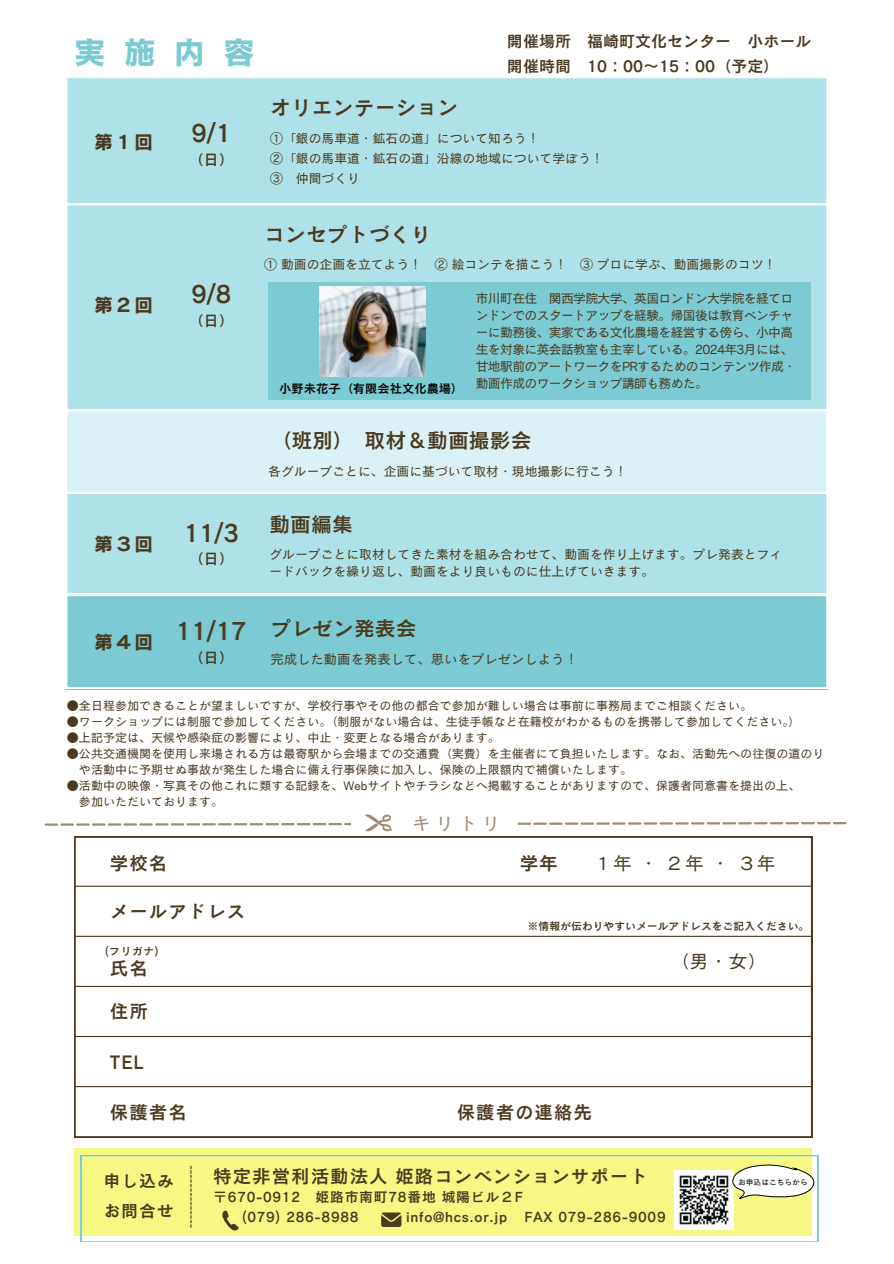
<style>
.page{position:relative;width:894px;height:1264px;background:#fff}
.page>*{position:absolute;margin:0;border:0;box-sizing:border-box;transform-origin:0 0}
.t1{font:32.1px "Canva Cezanne Pro N B";color:#7ccbd4}
.t2{font:24.75px "Canva Cezanne Pro N DB";color:#4b3a1f}
.t3{font:20.85px "Canva Cezanne Pro N DB";color:#4b3a1f}
.t4{font:19.2px "Canva Cezanne Pro N B";letter-spacing:.05em;color:#4b3a1f}
.t5{font:18.6px "Canva Cezanne Pro N DB";letter-spacing:.05em;color:#4b3a1f}
.t6{font:18.6px "Canva Cezanne Pro N M";color:#4b3a1f}
.t7{font:18px "Canva Cezanne Pro N M";color:#9d8d74}
.t8{font:16.95px/30.2px "Canva Cezanne Pro N DB";letter-spacing:.05em;color:#4b3a1f}
.t9{font:16.05px "Canva Cezanne Pro N DB";color:#4b3a1f}
.t10{font:14.85px "Canva Cezanne Pro N DB";color:#4b3a1f}
.t11{font:13.95px "Canva Cezanne Pro N DB";letter-spacing:.05em;color:#4b3a1f}
.t12{font:13.35px "Canva Cezanne Pro N M";color:#4b3a1f}
.t13{font:12.75px/17.1px "Canva Cezanne Pro N M";color:#4b3a1f}
.t14{font:12.75px/17.1px "Canva Cezanne Pro N M";letter-spacing:-.05em;color:#4b3a1f}
.t15{font:12.3px "Canva Cezanne Pro N DB";color:#000}
.t16{font:12px "Canva Cezanne Pro N M";color:#4b3a1f}
.t17{font:10.8px "Canva Cezanne Pro N DB";color:#4b3a1f}
.t18{font:7.8px "Canva Cezanne Pro N DB";color:#323232}
</style>
<div class="page">
<svg style="left:45px;top:814px;width:801px;height:18px"></svg>
<svg style="left:75px;top:836px;width:736px;height:301px"></svg>
<hr style="left:75px;top:885px;width:736px;height:1px;background:#4b3a1f">
<hr style="left:75px;top:935px;width:736px;height:1px;background:#4b3a1f">
<hr style="left:75px;top:985px;width:736px;height:2px;background:#4b3a1f">
<hr style="left:75px;top:1035px;width:736px;height:2px;background:#4b3a1f">
<hr style="left:75px;top:1086px;width:736px;height:1px;background:#4b3a1f">
<div style="left:75px;top:1148px;width:736px;height:87px;background:#f6f884"></div>
<svg style="left:81px;top:1155px;width:736px;height:86px"></svg>
<svg style="left:190px;top:1165px;width:1px;height:62px"></svg>
<img style="left:674px;top:1170px;width:59px;height:59px">
<svg style="left:218px;top:1209px;width:23px;height:23px"></svg>
<svg style="left:381px;top:1212px;width:20px;height:14px"></svg>
<svg style="left:729px;top:1164px;width:87px;height:34px"></svg>
<div style="left:67px;top:78px;width:760px;height:125px;background:#afe2e8"></div>
<div style="left:67px;top:205px;width:760px;height:204px;background:#afe2e8"></div>
<div style="left:67px;top:494px;width:760px;height:99px;background:#afe2e8"></div>
<div style="left:67px;top:596px;width:760px;height:91px;background:#7ccbd4"></div>
<div style="left:67px;top:412px;width:760px;height:80px;background:#daf2f6"></div>
<div style="left:268px;top:283px;width:542px;height:117px;background:#7ccbd4"></div>
<img style="left:320px;top:286px;width:105px;height:90px">
<h4 class="t1" style="left:74px;top:35px;width:183px">実施内容</h4>
<p class="t9" style="left:507px;top:33px;width:306px">開催場所 福崎町文化センター 小ホール</p>
<h6 class="t9" style="left:507px;top:58px;width:274px">開催時間 10：00～ 15：00（予定）</h6>
<p class="t4" style="left:94px;top:132px;width:61px">第１回</p>
<h4 class="t2" style="left:191px;top:120px;width:41px">9/1</h4>
<p class="t10" style="left:188px;top:152px;width:47px">（日）</p>
<p class="t4" style="left:94px;top:295px;width:61px">第２回</p>
<h4 class="t2" style="left:191px;top:281px;width:41px">9/8</h4>
<p class="t10" style="left:188px;top:313px;width:47px">（日）</p>
<p class="t4" style="left:94px;top:533px;width:61px">第３回</p>
<h4 class="t4" style="left:94px;top:632px;width:61px">第４回</h4>
<p class="t2" style="left:184px;top:520px;width:57px">11/3</p>
<p class="t10" style="left:188px;top:551px;width:47px">（日）</p>
<h4 class="t2" style="left:176px;top:618px;width:72px">11/17</h4>
<h4 class="t10" style="left:188px;top:649px;width:47px">（日）</h4>
<p class="t3" style="left:270px;top:97px;width:189px">オリエンテーション</p>
<p class="t13" style="left:270px;top:129px;width:271px">①「銀の馬車道・鉱石の道」について知ろう！</p>
<p class="t13" style="left:270px;top:149px;width:335px">②「銀の馬車道・鉱石の道」沿線の地域について学ぼう！</p>
<p class="t13" style="left:270px;top:170px;width:91px">③ 仲間づくり</p>
<h4 class="t3" style="left:264px;top:223px;width:169px">コンセプトづくり</h4>
<h2 class="t13" style="left:264px;top:256px;width:513px">① 動画の企画を立てよう！ ② 絵コンテを描こう！ ③ プロに学ぶ、動画撮影のコツ！</h2>
<p class="t14" style="left:475px;top:289px;width:322px">市川町在住 関西学院大学、英国ロンドン大学院を経てロンドンでのスタートアップを経験。帰国後は教育ベンチャーに勤務後、実家である文化農場を経営する傍ら、小中高生を対象に英会話教室も主宰している。2024年3月には、甘地駅前のアートワークをPRするためのコンテンツ作成・</p>
<p class="t15" style="left:279px;top:382px;width:186px">小野未花子（有限会社文化農場）</p>
<p class="t14" style="left:475px;top:375px;width:233px">動画作成のワークショップ講師も務めた。</p>
<p class="t3" style="left:270px;top:430px;width:262px">（班別）取材＆動画撮影会</p>
<h4 class="t13" style="left:268px;top:462px;width:360px">各グループごとに、企画に基づいて取材・現地撮影に行こう！</h4>
<p class="t3" style="left:269px;top:513px;width:85px">動画編集</p>
<h4 class="t13" style="left:269px;top:545px;width:514px">グループごとに取材してきた素材を組み合わせて、動画を作り上げます。プレ発表とフィードバックを繰り返し、動画をより良いものに仕上げていきます。</h4>
<h4 class="t3" style="left:270px;top:617px;width:148px">プレゼン発表会</h4>
<p class="t12" style="left:270px;top:651px;width:309px">完成した動画を発表して、思いをプレゼンしよう！</p>
<h4 class="t16" style="left:67px;top:699px;width:686px">●全日程参加できることが望ましいですが、学校行事やその他の都合で参加が難しい場合は事前に事務局までご相談ください。</h4>
<h4 class="t16" style="left:67px;top:715px;width:734px">●ワークショップには制服で参加してください。（制服がない場合は、生徒手帳など在籍校がわかるものを携帯して参加してください。）</h4>
<h3 class="t16" style="left:67px;top:731px;width:434px">●上記予定は、天候や感染症の影響により、中止・変更となる場合があります。</h3>
<h4 class="t16" style="left:67px;top:747px;width:758px">●公共交通機関を使用し来場される方は最寄駅から会場までの交通費（実費）を主催者にて負担いたします。なお、活動先への往復の道のり</h4>
<h4 class="t16" style="left:79px;top:763px;width:554px">や活動中に予期せぬ事故が発生した場合に備え行事保険に加入し、保険の上限額内で補償いたします。</h4>
<h5 class="t16" style="left:67px;top:779px;width:734px">●活動中の映像・写真その他これに類する記録を、Webサイトやチラシなどへ掲載することがありますので、保護者同意書を提出の上、</h5>
<p class="t16" style="left:79px;top:795px;width:146px">参加いただいております。</p>
<p class="t7" style="left:412px;top:814px;width:89px">キリトリ</p>
<p class="t5" style="left:110px;top:853px;width:59px">学校名</p>
<h1 class="t5" style="left:519px;top:853px;width:40px">学年</h1>
<h4 class="t5" style="left:110px;top:901px;width:137px">メールアドレス</h4>
<h2 class="t6" style="left:593px;top:853px;width:183px">１年・２年・３年</h2>
<h2 class="t17" style="left:527px;top:920px;width:283px">※情報が伝わりやすいメールアドレスをご記入ください。</h2>
<p class="t17" style="left:105px;top:945px;width:55px">(フリガナ)</p>
<h2 class="t5" style="left:110px;top:958px;width:40px">氏名</h2>
<p class="t5" style="left:110px;top:1002px;width:40px">住所</p>
<p class="t5" style="left:110px;top:1052px;width:35px">TEL</p>
<p class="t5" style="left:110px;top:1102px;width:78px">保護者名</p>
<h4 class="t5" style="left:456px;top:1102px;width:137px">保護者の連絡先</h4>
<h4 class="t6" style="left:670px;top:952px;width:98px">（男・女）</h4>
<p class="t5" style="left:213px;top:1166px;width:436px">特定非営利活動法人姫路コンベンションサポート</p>
<h4 class="t11" style="left:213px;top:1189px;width:311px">〒670-0912 姫路市南町78番地城陽ビル２F</h4>
<p class="t8" style="left:103px;top:1165px;width:72px">申し込みお問合せ</p>
<h4 class="t18" style="left:738px;top:1177px;width:71px">お申込はこちらから</h4>
<h4 class="t11" style="left:242px;top:1209px;width:118px">(079) 286-8988</h4>
<p class="t11" style="left:406px;top:1209px;width:102px">info@hcs.or.jp</p>
<p class="t11" style="left:524px;top:1209px;width:143px">FAX 079-286-9009</p>
</div>
